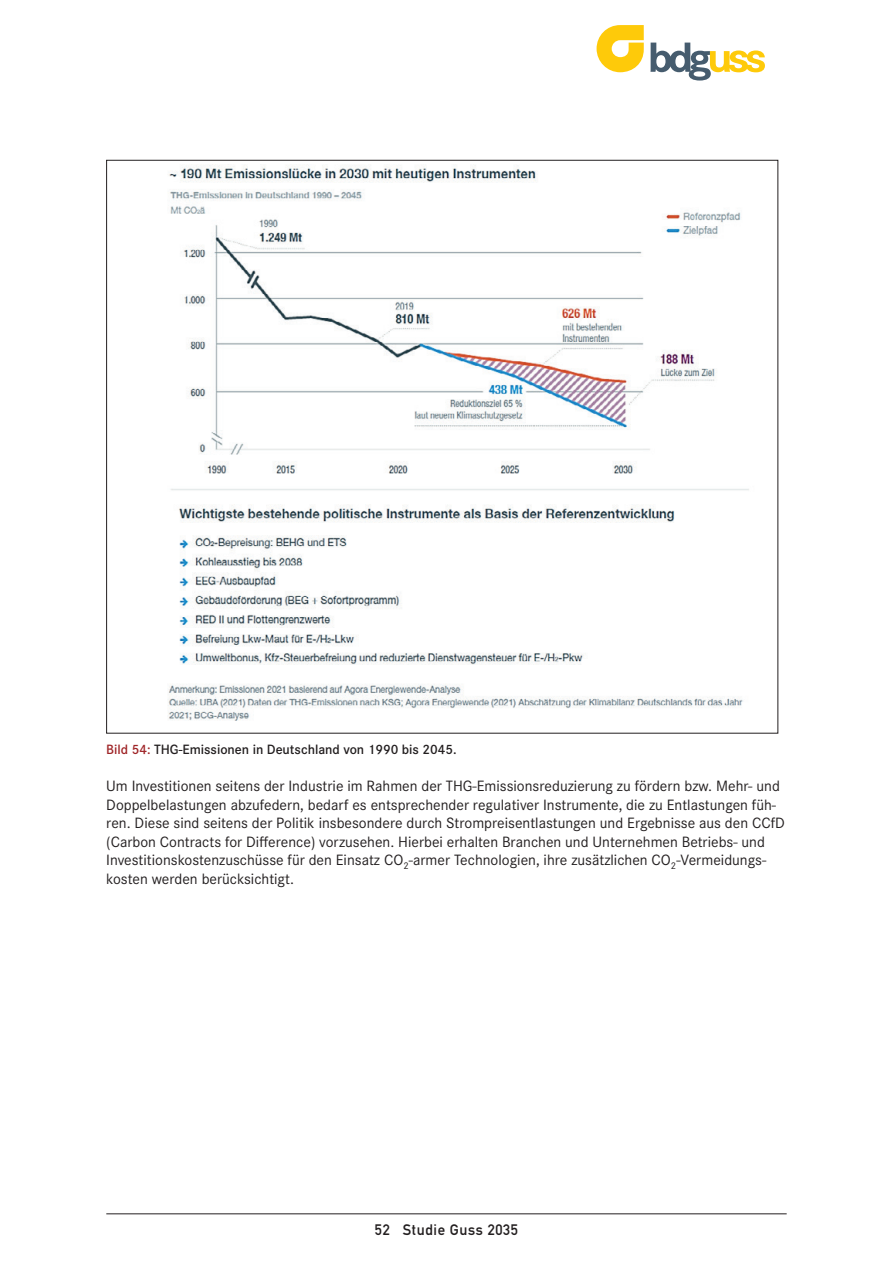
<style>
.page{position:relative;width:893px;height:1263px;background:#fff}
.page>*{position:absolute;margin:0;border:0;box-sizing:border-box;transform-origin:0 0}
.t1{font:15.6px/18.6px "Corporate S";color:#231f20}
.t2{font:15px "DIN Mittelschrift Std";letter-spacing:.04em;color:#231f20}
.t3{font:600 14.1px "Corporate S";color:#231f20}
.s1{color:#9f2528}
</style>
<div class="page">
<hr style="left:106px;top:1213px;width:681px;height:1px;background:#231f20">
<svg style="left:597px;top:25px;width:47px;height:47px"></svg>
<svg style="left:650px;top:43px;width:115px;height:38px"></svg>
<img style="left:168px;top:164px;width:581px;height:557px">
<p class="t3" style="left:106px;top:741px;width:352px"><span class="s1">Bild 54:</span> THG-Emissionen in Deutschland von 1990 bis 2045.</p>
<p class="t1" style="left:106px;top:776px;width:680px">Um Investitionen seitens der Industrie im Rahmen der THG-Emissionsreduzierung zu fördern bzw. Mehr- und Doppelbelastungen abzufedern, bedarf es entsprechender regulativer Instrumente, die zu Entlastungen füh&shy;ren. Diese sind seitens der Politik insbesondere durch Strompreisentlastungen und Ergebnisse aus den CCfD (Carbon Contracts for Difference) vorzusehen. Hierbei erhalten Branchen und Unternehmen Betriebs- und Investitionskostenzuschüsse für den Einsatz CO<sub>2</sub>-armer Technologien, ihre zusätzlichen CO<sub>2</sub>-Vermeidungs&shy;kosten werden berücksichtigt.</p>
<p class="t2" style="left:375px;top:1221px;width:145px">52 Studie Guss 2035</p>
</div>
